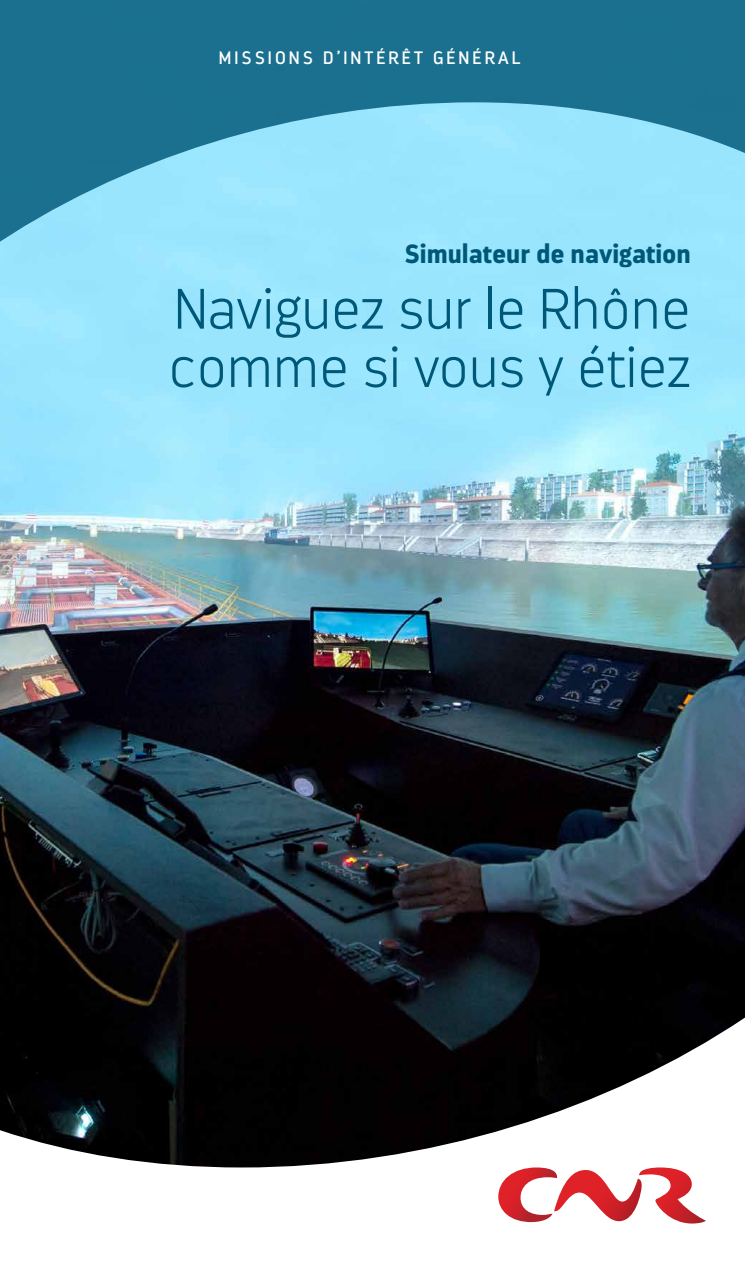
<style>
.page{position:relative;width:745px;height:1263px;background:#fff}
.page>*{position:absolute;margin:0;border:0;box-sizing:border-box;transform-origin:0 0}
.t1{font:200 56.85px/58.3px "Darwin";color:#005878}
.t2{font:900 26.25px "Darwin";color:#005878}
.t3{font:18px "Darwin";letter-spacing:.17em;color:#fff}
</style>
<div class="page">
<img style="left:0;top:251px;width:744px;height:916px">
<svg style="left:498px;top:1167px;width:207px;height:56px"></svg>
<svg style="left:0;top:0;width:744px;height:251px;background:#54a5c0"></svg>
<p class="t3" style="left:219px;top:47px;width:302px">MISSIONS D’INTÉRÊT GÉNÉRAL</p>
<p class="t2" style="left:404px;top:238px;width:288px">Simulateur de navigation</p>
<p class="t1" style="left:168px;top:280px;width:523px">Naviguez sur le Rhône comme si vous y étiez</p>
</div>
